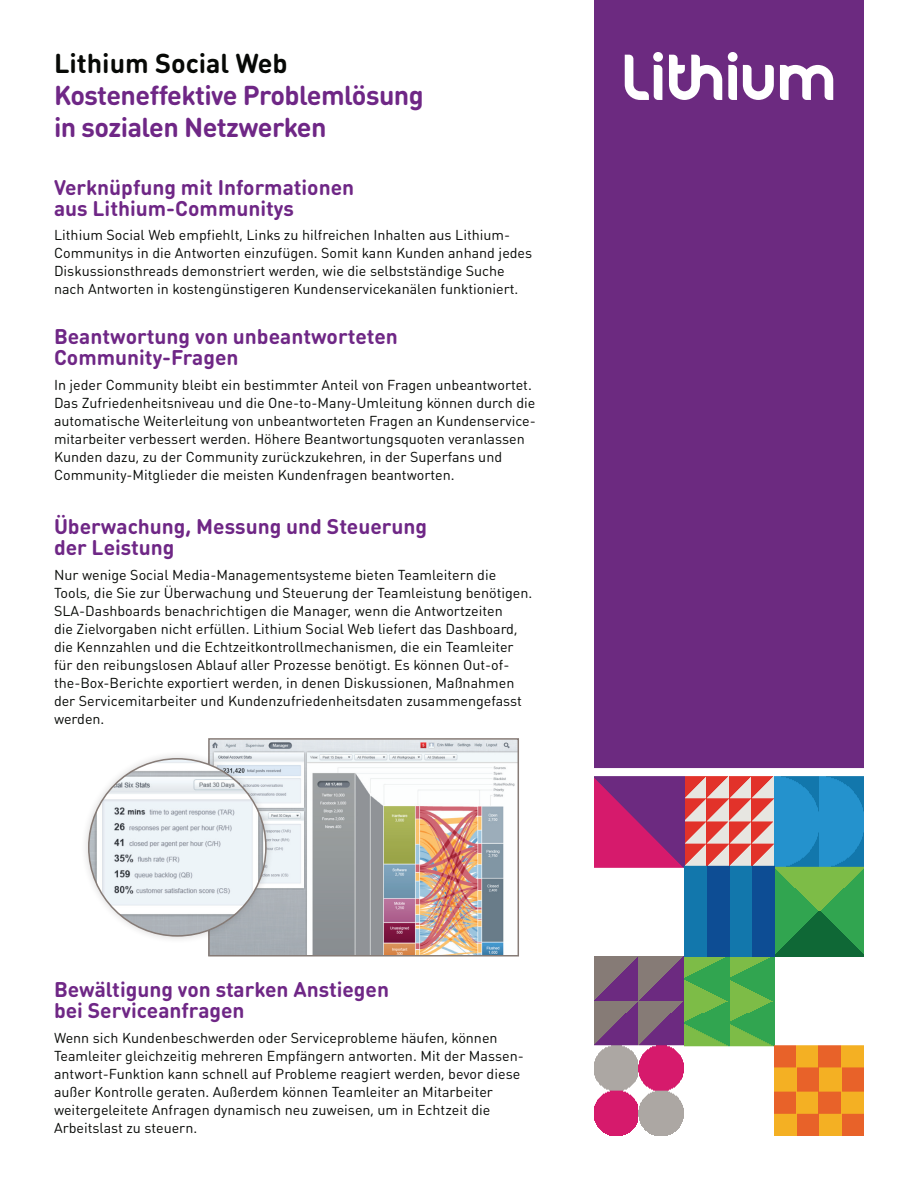
<style>
.page{position:relative;width:918px;height:1188px;background:#fff}
.page>*{position:absolute;margin:0;border:0;box-sizing:border-box;transform-origin:0 0}
.t1{font:700 27px/32.4px "DIN Round OT";letter-spacing:-.02em;color:#6f2786}
.t2{font:700 27px "DIN Round OT";color:#070906}
.t3{font:700 21px/21px "DIN Round OT";color:#6f2786}
.t4{font:14.25px/18px "DIN Round OT";color:#070906}
</style>
<div class="page">
<img style="left:594px;top:0;width:269px;height:1135px">
<svg style="left:625px;top:52px;width:208px;height:48px"></svg>
<img style="left:211px;top:741px;width:305px;height:213px">
<div style="left:208px;top:738px;width:311px;height:219px;border:2px solid #867b76"></div>
<div style="left:80px;top:750px;width:195px;height:195px;background:#231f20;opacity:.2"></div>
<svg style="left:89px;top:759px;width:177px;height:177px"></svg>
<h1 class="t2" style="left:54px;top:45px;width:235px">Lithium Social Web</h1>
<h1 class="t1" style="left:54px;top:79px;width:371px">Kosteneffektive Problemlösung in sozialen Netzwerken</h1>
<h2 class="t3" style="left:54px;top:176px;width:302px">Verknüpfung mit Informationen aus Lithium-Communitys</h2>
<p class="t4" style="left:54px;top:226px;width:480px">Lithium Social Web empfiehlt, Links zu hilfreichen Inhalten aus Lithium-Communitys in die Antworten einzufügen. Somit kann Kunden anhand jedes Diskussionsthreads demonstriert werden, wie die selbstständige Suche nach Antworten in kostengünstigeren Kundenservicekanälen funktioniert.</p>
<h2 class="t3" style="left:54px;top:326px;width:345px">Beantwortung von unbeantworteten<br>Community-Fragen</h2>
<p class="t4" style="left:54px;top:376px;width:483px">In jeder Community bleibt ein bestimmter Anteil von Fragen unbeantwortet.<br>Das Zufriedenheitsniveau und die One-to-Many-Umleitung können durch die automatische Weiterleitung von unbeantworteten Fragen an Kundenservice&shy;mitarbeiter verbessert werden. Höhere Beantwortungsquoten veranlassen Kunden dazu, zu der Community zurückzukehren, in der Superfans und Community-Mitglieder die meisten Kundenfragen beantworten.</p>
<h2 class="t3" style="left:54px;top:515px;width:375px">Überwachung, Messung und Steuerung der Leistung</h2>
<p class="t4" style="left:54px;top:565px;width:480px">Nur wenige Social Media-Managementsysteme bieten Teamleitern die Tools, die Sie zur Überwachung und Steuerung der Teamleistung benötigen.<br>SLA-Dashboards benachrichtigen die Manager, wenn die Antwortzeiten<br>die Zielvorgaben nicht erfüllen. Lithium Social Web liefert das Dashboard, die Kennzahlen und die Echtzeitkontrollmechanismen, die ein Teamleiter für den reibungslosen Ablauf aller Prozesse benötigt. Es können Out-of&shy;the-Box-Berichte exportiert werden, in denen Diskussionen, Maßnahmen der Servicemitarbeiter und Kundenzufriedenheitsdaten zusammengefasst werden.</p>
<h2 class="t3" style="left:54px;top:979px;width:337px">Bewältigung von starken Anstiegen bei Serviceanfragen</h2>
<p class="t4" style="left:54px;top:1029px;width:469px">Wenn sich Kundenbeschwerden oder Serviceprobleme häufen, können Teamleiter gleichzeitig mehreren Empfängern antworten. Mit der Massen&shy;antwort-Funktion kann schnell auf Probleme reagiert werden, bevor diese außer Kontrolle geraten. Außerdem können Teamleiter an Mitarbeiter weitergeleitete Anfragen dynamisch neu zuweisen, um in Echtzeit die Arbeitslast zu steuern.</p>
</div>
